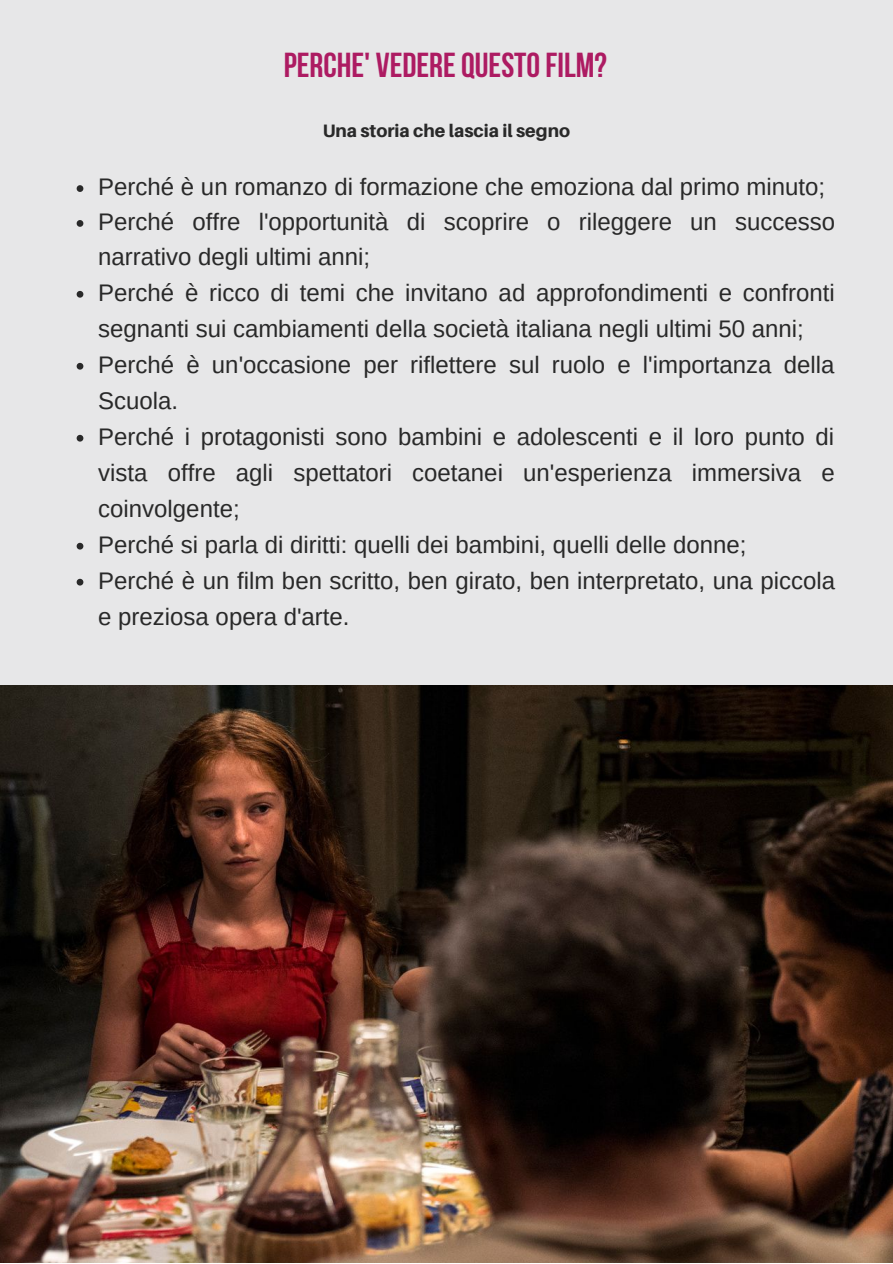
<style>
.page{position:relative;width:893px;height:1264px;background:#fff}
.page>*{position:absolute;margin:0;border:0;box-sizing:border-box;transform-origin:0 0}
.t1{font:700 34.5px "Bebas Neue";color:#ad1b62}
.t2{font:24px/35.8px "Arimo";color:#292929}
.t3{font:800 18px "Aileron";color:#292929}
</style>
<div class="page">
<div style="left:0;top:0;width:892px;height:1262px;background:#e7e7e8"></div>
<img style="left:0;top:685px;width:892px;height:577px">
<svg style="left:77px;top:185px;width:6px;height:7px"></svg>
<svg style="left:77px;top:220px;width:6px;height:7px"></svg>
<svg style="left:77px;top:291px;width:6px;height:7px"></svg>
<svg style="left:77px;top:363px;width:6px;height:6px"></svg>
<svg style="left:77px;top:435px;width:6px;height:6px"></svg>
<svg style="left:77px;top:543px;width:6px;height:6px"></svg>
<svg style="left:77px;top:579px;width:6px;height:6px"></svg>
<h1 class="t1" style="left:283px;top:51px;width:325px">PERCHE' VEDEREQUESTOFILM?</h1>
<p class="t3" style="left:322px;top:119px;width:249px">Una storia che lascia il segno</p>
<p class="t2" style="left:98px;top:169px;width:738px">Perché è un romanzo di formazione che emoziona dal primo minuto; Perché offre l'opportunità di scoprire o rileggere un successo narrativo degli ultimi anni;<br>Perché è ricco di temi che invitano ad approfondimenti e confronti segnanti sui cambiamenti della società italiana negli ultimi 50 anni; Perché è un'occasione per riflettere sul ruolo e l'importanza della Scuola.<br>Perché i protagonisti sono bambini e adolescenti e il loro punto di vista offre agli spettatori coetanei un'esperienza immersiva e coinvolgente;<br>Perché si parla di diritti: quelli dei bambini, quelli delle donne;<br>Perché è un film ben scritto, ben girato, ben interpretato, una piccola e preziosa opera d'arte.</p>
</div>
